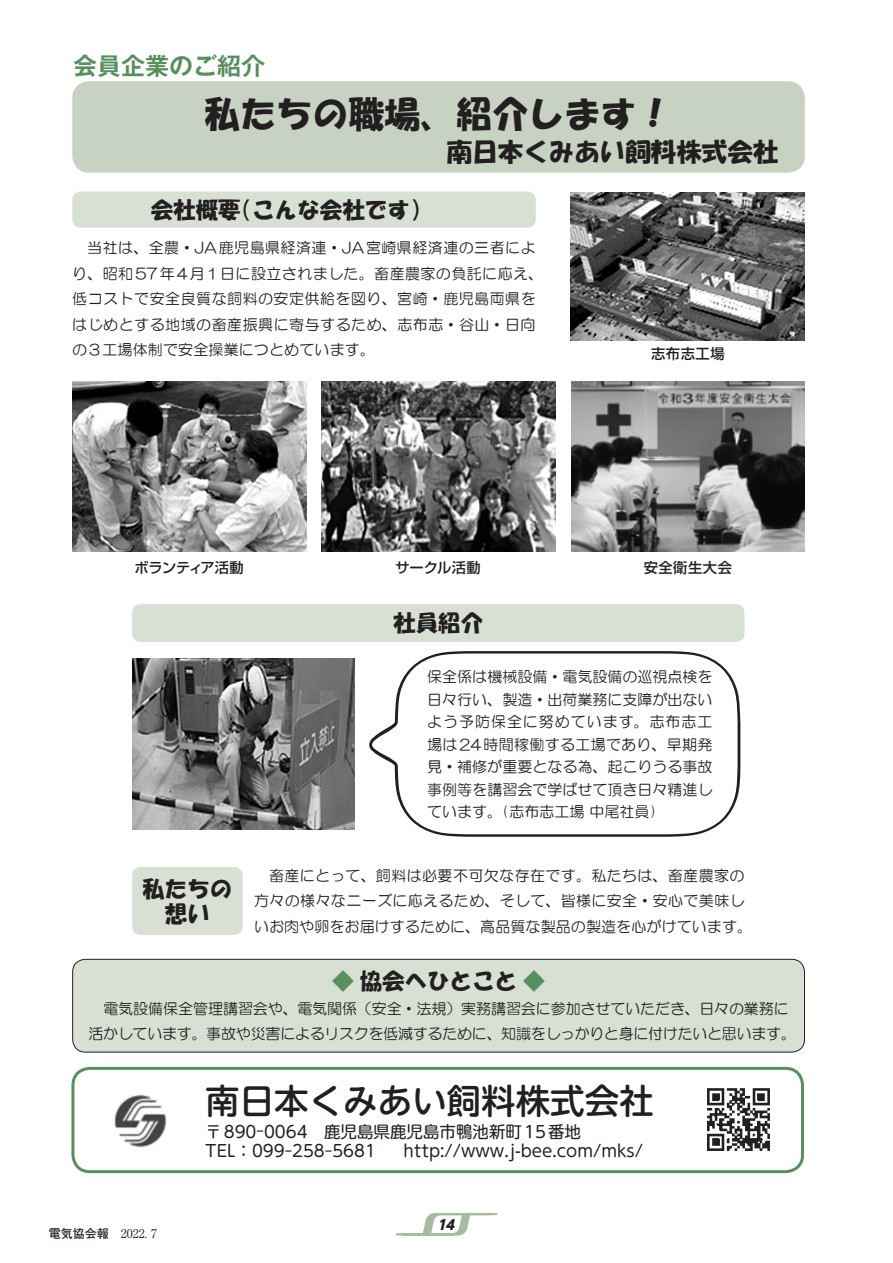
<style>
.page{position:relative;width:893px;height:1263px;background:#fff}
.page>*{position:absolute;margin:0;border:0;box-sizing:border-box;transform-origin:0 0}
.t1{font:36px "HG Soei Kakupoptai";color:#231f20}
.t2{font:500 34.5px "UD Shin M Go Pro";color:#231f20}
.t3{font:25.5px "HG Soei Kakupoptai";color:#231f20}
.t4{font:700 24px "Gothic MB101 Pro De";color:#578f5d}
.t5{font:22.5px/25.5px "HG Soei Kakupoptai";color:#231f20;text-align:center}
.t6{font:16.5px/19.5px "UD Shin M Go Pro";color:#231f20}
.t7{font:15px/22.5px "HG Maru Gothic MPRO";letter-spacing:.01em;color:#231f20;text-align:center}
.t8{font:15px/25.5px "HG Maru Gothic MPRO";letter-spacing:.03em;color:#231f20}
.t9{font:15px/25.5px "HG Maru Gothic MPRO";letter-spacing:-.01em;color:#231f20;text-align:center}
.t10{font:500 14.25px "Shin Go Pro";letter-spacing:.025em;color:#231f20}
.t11{font:500 14.25px "Shin Go Pro";letter-spacing:-.02em;color:#231f20}
.t12{font:800 13.5px "UD Shin Go NT Pro";color:#231f20}
.t13{font:700 12px "Futo Go B101 Pro";color:#231f20}
.s1{color:#578f5d}
.s2{font-family:"Ryumin Pro";font-weight:400}
.s3{font-size:15px}
</style>
<div class="page">
<svg style="left:395px;top:1213px;width:103px;height:23px"></svg>
<svg style="left:369px;top:651px;width:371px;height:186px"></svg>
<svg style="left:372px;top:653px;width:366px;height:181px"></svg>
<div style="left:72px;top:81px;width:733px;height:92px;background:#c7d2c2;border-radius:17px"></div>
<div style="left:132px;top:867px;width:111px;height:68px;background:#d8e0d4;border-radius:9px"></div>
<div style="left:71px;top:1067px;width:733px;height:106px;border:3px solid #578f5d;border-radius:17px"></div>
<div style="left:73px;top:959px;width:731px;height:93px;background:#d8e0d4;border-radius:13px"></div>
<div style="left:72px;top:959px;width:733px;height:93px;border:1px solid #231f20;border-radius:13px"></div>
<div style="left:132px;top:604px;width:612px;height:38px;background:#d8e0d4;border-radius:9px"></div>
<div style="left:72px;top:191px;width:464px;height:37px;background:#d8e0d4;border-radius:9px"></div>
<img style="left:707px;top:1088px;width:63px;height:63px">
<img style="left:321px;top:381px;width:234px;height:170px">
<img style="left:72px;top:381px;width:234px;height:170px">
<img style="left:114px;top:1094px;width:53px;height:54px">
<img style="left:571px;top:381px;width:234px;height:170px">
<img style="left:571px;top:192px;width:234px;height:148px">
<img style="left:132px;top:658px;width:223px;height:171px">
<h3 class="t4" style="left:73px;top:46px;width:194px">会員企業のご紹介</h3>
<h1 class="t1" style="left:205px;top:96px;width:469px">私たちの職場、紹介します！</h1>
<h3 class="t3" style="left:447px;top:139px;width:333px">南日本くみあい飼料株式会社</h3>
<h3 class="t5" style="left:151px;top:197px;width:283px">会社概要（こんな会社です）</h3>
<p class="t8" style="left:72px;top:235px;width:472px;text-indent:15px">当社は、全農・JA鹿児島県経済連・JA宮崎県経済連の三者により、昭和57年4月1日に設立されました。畜産農家の負託に応え、低コストで安全良質な飼料の安定供給を図り、宮崎・鹿児島両県をはじめとする地域の畜産振興に寄与するため、志布志・谷山・日向の3工場体制で安全操業につとめています。</p>
<p class="t10" style="left:651px;top:342px;width:75px">志布志工場</p>
<p class="t11" style="left:135px;top:555px;width:111px">ボランティア活動</p>
<p class="t10" style="left:396px;top:555px;width:86px">サークル活動</p>
<p class="t10" style="left:644px;top:555px;width:90px">安全衛生大会</p>
<h3 class="t5" style="left:393px;top:610px;width:91px">社員紹介</h3>
<p class="t7" style="left:427px;top:665px;width:287px;text-align:justify">保全係は機械設備・電気設備の巡視点検を日々行い、製造・出荷業務に支障が出ないよう予防保全に努めています。志布志工場は24時間稼働する工場であり、早期発見・補修が重要となる為、起こりうる事故事例等を講習会で学ばせて頂き日々精進しています。(志布志工場 中尾社員)</p>
<h3 class="t5" style="left:142px;top:876px;width:91px">私たちの想い</h3>
<p class="t7" style="left:254px;top:863px;width:500px;line-height:25.5px">畜産にとって、飼料は必要不可欠な存在です。私たちは、畜産農家の<br>方々の様々なニーズに応えるため、そして、皆様に安全・安心で美味しいお肉や卵をお届けするために、高品質な製品の製造を心がけています。</p>
<h3 class="t5" style="left:332px;top:968px;width:215px"><span class="s1">◆</span> 協会へひとこと <span class="s1">◆</span></h3>
<p class="t9" style="left:88px;top:996px;width:709px">電気設備保全管理講習会や、電気関係（安全・法規）実務講習会に参加させていただき、日々の業務に<br>活かしています。事故や災害によるリスクを低減するために、知識をしっかりと身に付けたいと思います。</p>
<p class="t13" style="left:49px;top:1224px;width:110px">電気協会報　<span class="s2">2022. 7</span></p>
<h2 class="t2" style="left:205px;top:1073px;width:450px">南日本くみあい飼料株式会社</h2>
<p class="t6" style="left:205px;top:1121px;width:439px">〒890<span class="s3">-</span>0064　鹿児島県鹿児島市鴨池新町15番地<br>TEL：099<span class="s3">-</span>258<span class="s3">-</span>5681 　 http://www.j-bee.com/mks/</p>
<p class="t12" style="left:438px;top:1213px;width:18px">14</p>
</div>
